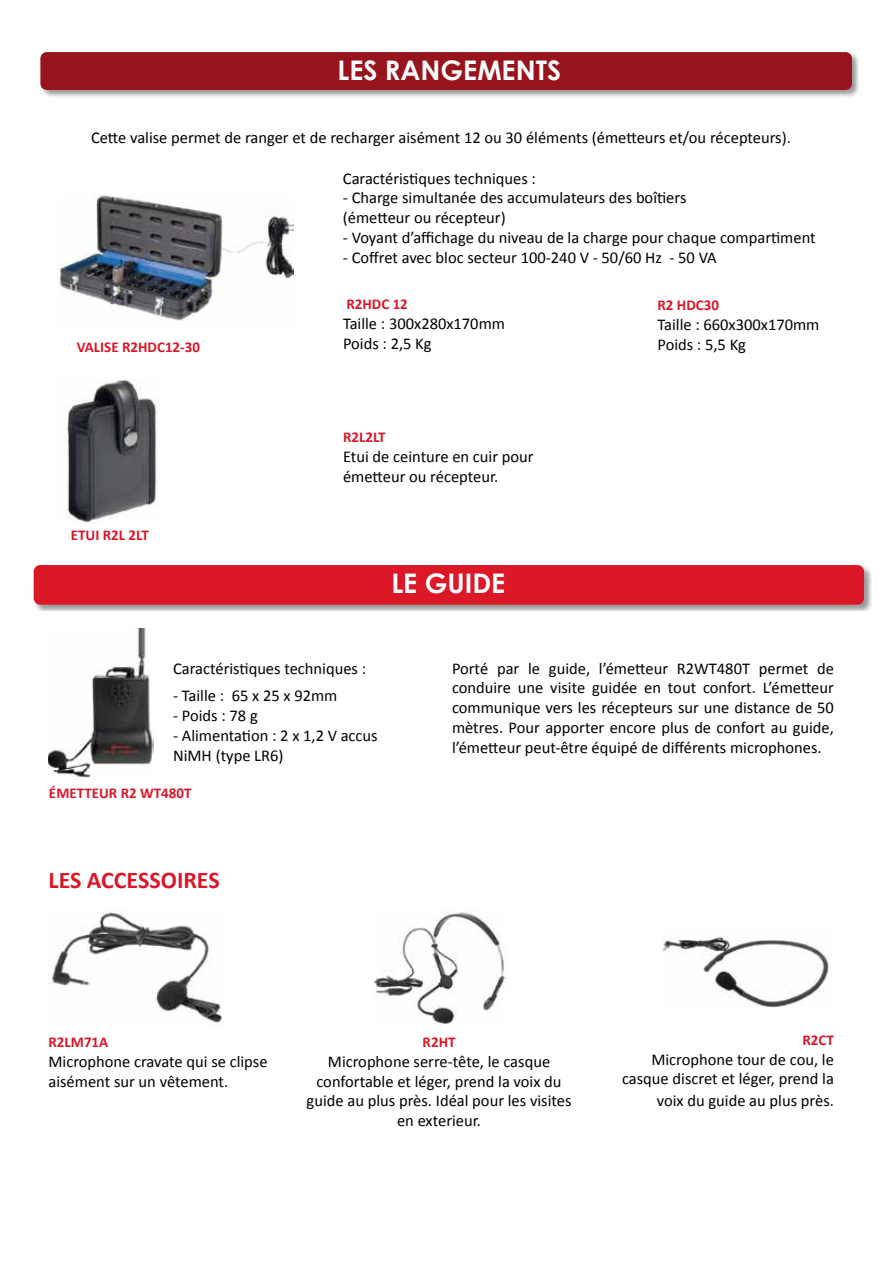
<style>
.page{position:relative;width:893px;height:1263px;background:#fff}
.page>*{position:absolute;margin:0;border:0;box-sizing:border-box;transform-origin:0 0}
.t1{font:700 27px "Century Gothic";color:#fff}
.t2{font:700 24px "Calibri";color:#da1728}
.t3{font:16.5px/19.8px "Calibri";color:#000}
.t4{font:700 15px "Calibri";color:#da1728}
</style>
<div class="page">
<img style="left:42px;top:54px;width:817px;height:43px">
<div style="left:40px;top:52px;width:812px;height:38px;background:#98141c"></div>
<img style="left:58px;top:194px;width:235px;height:127px">
<img style="left:33px;top:567px;width:839px;height:44px">
<div style="left:34px;top:565px;width:830px;height:40px;background:#db1828"></div>
<img style="left:49px;top:629px;width:104px;height:149px">
<img style="left:66px;top:380px;width:91px;height:142px">
<img style="left:51px;top:912px;width:171px;height:115px">
<img style="left:373px;top:910px;width:134px;height:114px">
<img style="left:662px;top:936px;width:166px;height:72px">
<h1 class="t1" style="left:337px;top:50px;width:225px">LES RANGEMENTS</h1>
<p class="t3" style="left:91px;top:127px;width:701px">Cette valise permet de ranger et de recharger aisément 12 ou 30 éléments (émetteurs et/ou récepteurs).</p>
<p class="t3" style="left:343px;top:167px;width:195px">Caractéristiques techniques :</p>
<p class="t3" style="left:343px;top:187px;width:345px">- Charge simultanée des accumulateurs des boîtiers (émetteur ou récepteur)</p>
<p class="t3" style="left:343px;top:227px;width:474px">- Voyant d’affichage du niveau de la charge pour chaque compartiment</p>
<p class="t3" style="left:343px;top:247px;width:375px">- Coffret avec bloc secteur 100-240 V - 50/60 Hz - 50 VA</p>
<p class="t4" style="left:346px;top:295px;width:63px">R2HDC 12</p>
<p class="t3" style="left:343px;top:313px;width:164px">Taille : 300x280x170mm</p>
<p class="t4" style="left:657px;top:296px;width:63px">R2 HDC30</p>
<p class="t3" style="left:657px;top:314px;width:164px">Taille : 660x300x170mm<br>Poids : 5,5 Kg</p>
<p class="t4" style="left:77px;top:338px;width:125px">VALISE R2HDC12-30</p>
<p class="t3" style="left:343px;top:333px;width:90px">Poids : 2,5 Kg</p>
<p class="t4" style="left:71px;top:525px;width:79px">ETUI R2L 2LT</p>
<p class="t4" style="left:343px;top:428px;width:44px">R2L2LT</p>
<p class="t3" style="left:343px;top:446px;width:192px">Etui de ceinture en cuir pour émetteur ou récepteur.</p>
<h1 class="t1" style="left:391px;top:562px;width:115px">LE GUIDE</h1>
<p class="t3" style="left:173px;top:657px;width:195px">Caractéristiques techniques :</p>
<p class="t3" style="left:173px;top:685px;width:166px">- Taille : 65 x 25 x 92mm</p>
<p class="t3" style="left:173px;top:705px;width:86px">- Poids : 78 g</p>
<p class="t3" style="left:173px;top:725px;width:206px">- Alimentation : 2 x 1,2 V accus<br>NiMH (type LR6)</p>
<p class="t3" style="left:452px;top:657px;width:383px;text-align:justify">Porté par le guide, l’émetteur R2WT480T permet de conduire une visite guidée en tout confort. L’émetteur communique vers les récepteurs sur une distance de 50 mètres. Pour apporter encore plus de confort au guide, l’émetteur peut-être équipé de différents microphones.</p>
<p class="t4" style="left:49px;top:783px;width:144px">éMETTEUR R2 WT480T</p>
<h2 class="t2" style="left:49px;top:865px;width:173px">LES ACCESSOIRES</h2>
<p class="t4" style="left:49px;top:1033px;width:61px">R2LM71A</p>
<p class="t3" style="left:49px;top:1051px;width:221px">Microphone cravate qui se clipse aisément sur un vêtement.</p>
<p class="t4" style="left:423px;top:1033px;width:34px">R2HT</p>
<p class="t3" style="left:307px;top:1051px;width:266px;text-align:center">Microphone serre-tête, le casque confortable et léger, prend la voix du guide au plus près. Idéal pour les visites en exterieur.</p>
<p class="t4" style="left:802px;top:1030px;width:33px">R2CT</p>
<p class="t3" style="left:622px;top:1048px;width:213px;text-align:right">Microphone tour de cou, le casque discret et léger, prend la</p>
<p class="t3" style="left:657px;top:1090px;width:179px">voix du guide au plus près.</p>
</div>
